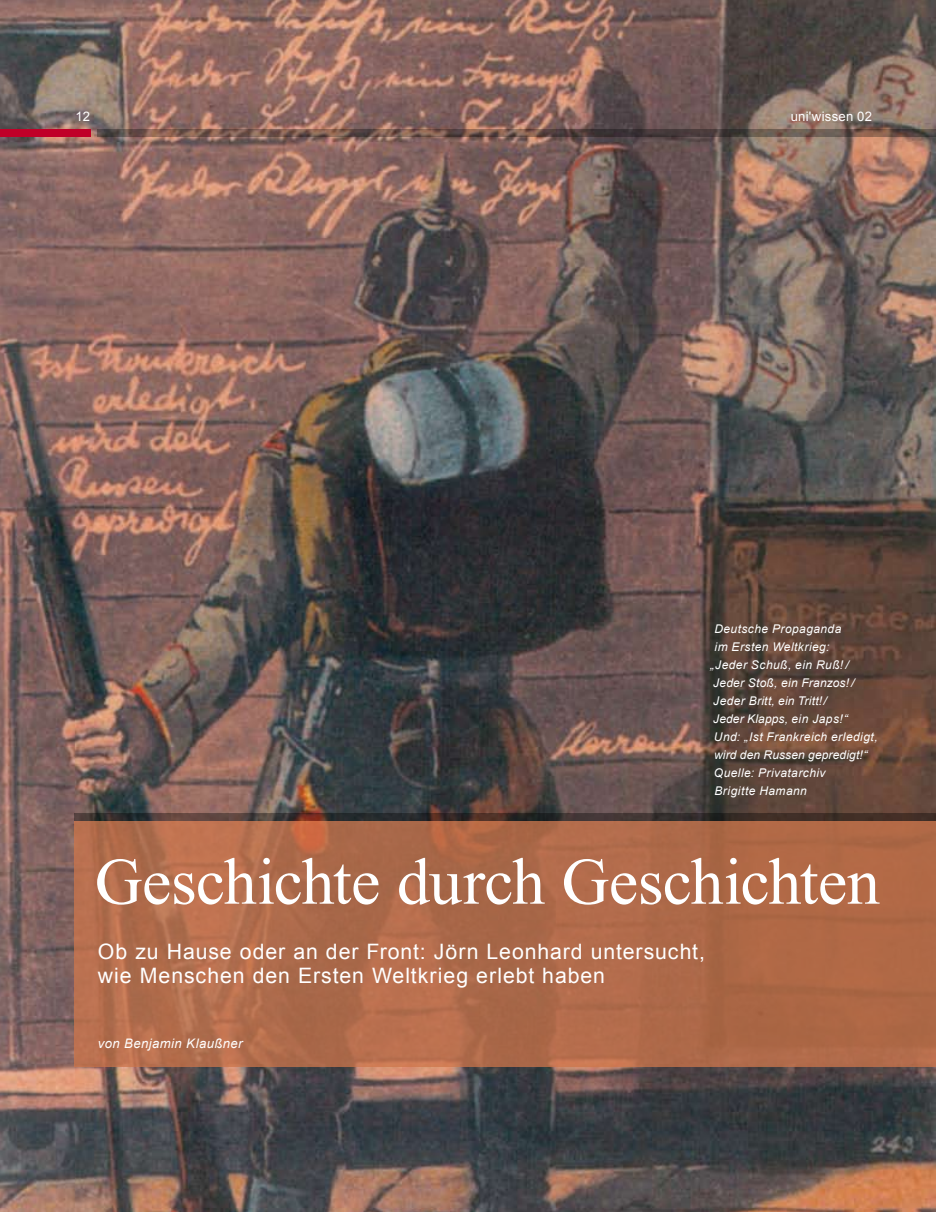
<style>
.page{position:relative;width:936px;height:1212px;background:#fff}
.page>*{position:absolute;margin:0;border:0;box-sizing:border-box;transform-origin:0 0}
.t1{font:66px "Times New Roman";letter-spacing:-.01em;color:#fff}
.t2{font:21.3px/24.8px "Arial";letter-spacing:.045em;color:#fff}
.t3{font:italic 13.2px "Arial";letter-spacing:.03em;color:#fff}
.t4{font:13.2px "Arial";letter-spacing:.02em;color:#fff}
.t5{font:italic 12px "Arial";letter-spacing:.035em;color:#fff}
.t6{font:italic 12px "Arial";letter-spacing:.01em;color:#fff}
.t7{font:italic 12px "Arial";letter-spacing:.015em;color:#fff}
</style>
<div class="page">
<img style="left:0;top:0;width:935px;height:1212px">
<div style="left:0;top:129px;width:90px;height:8px;background:#c00028"></div>
<svg style="left:98px;top:129px;width:837px;height:8px;background:#664f47"></svg>
<svg style="left:74px;top:813px;width:861px;height:8px;background:#3d302d"></svg>
<svg style="left:74px;top:821px;width:861px;height:245px;background:#b06a49"></svg>
<p class="t4" style="left:76px;top:107px;width:16px">12</p>
<p class="t4" style="left:790px;top:107px;width:83px">uni'wissen 02</p>
<p class="t5" style="left:714px;top:620px;width:128px">Deutsche Propaganda</p>
<p class="t5" style="left:714px;top:639px;width:116px">im Ersten Weltkrieg:</p>
<p class="t5" style="left:710px;top:657px;width:140px">„Jeder Schuß, ein Ruß! /</p>
<p class="t5" style="left:713px;top:675px;width:143px">Jeder Stoß, ein Franzos! /</p>
<p class="t5" style="left:713px;top:693px;width:115px">Jeder Britt, ein Tritt!/</p>
<p class="t7" style="left:713px;top:711px;width:136px">Jeder Klapps, ein Japs!“</p>
<p class="t5" style="left:714px;top:729px;width:165px">Und: „Ist Frankreich erledigt,</p>
<p class="t6" style="left:714px;top:747px;width:155px">wird den Russen gepredigt!“</p>
<p class="t5" style="left:713px;top:765px;width:113px">Quelle: Privatarchiv</p>
<p class="t5" style="left:714px;top:783px;width:94px">Brigitte Hamann</p>
<h1 class="t1" style="left:95px;top:837px;width:786px">Geschichte durch Geschichten</h1>
<h2 class="t2" style="left:98px;top:939px;width:608px">Ob zu Hause oder an der Front: Jörn Leonhard untersucht, wie Menschen den Ersten Weltkrieg erlebt haben</h2>
<p class="t3" style="left:98px;top:1034px;width:146px">von Benjamin Klaußner</p>
</div>
